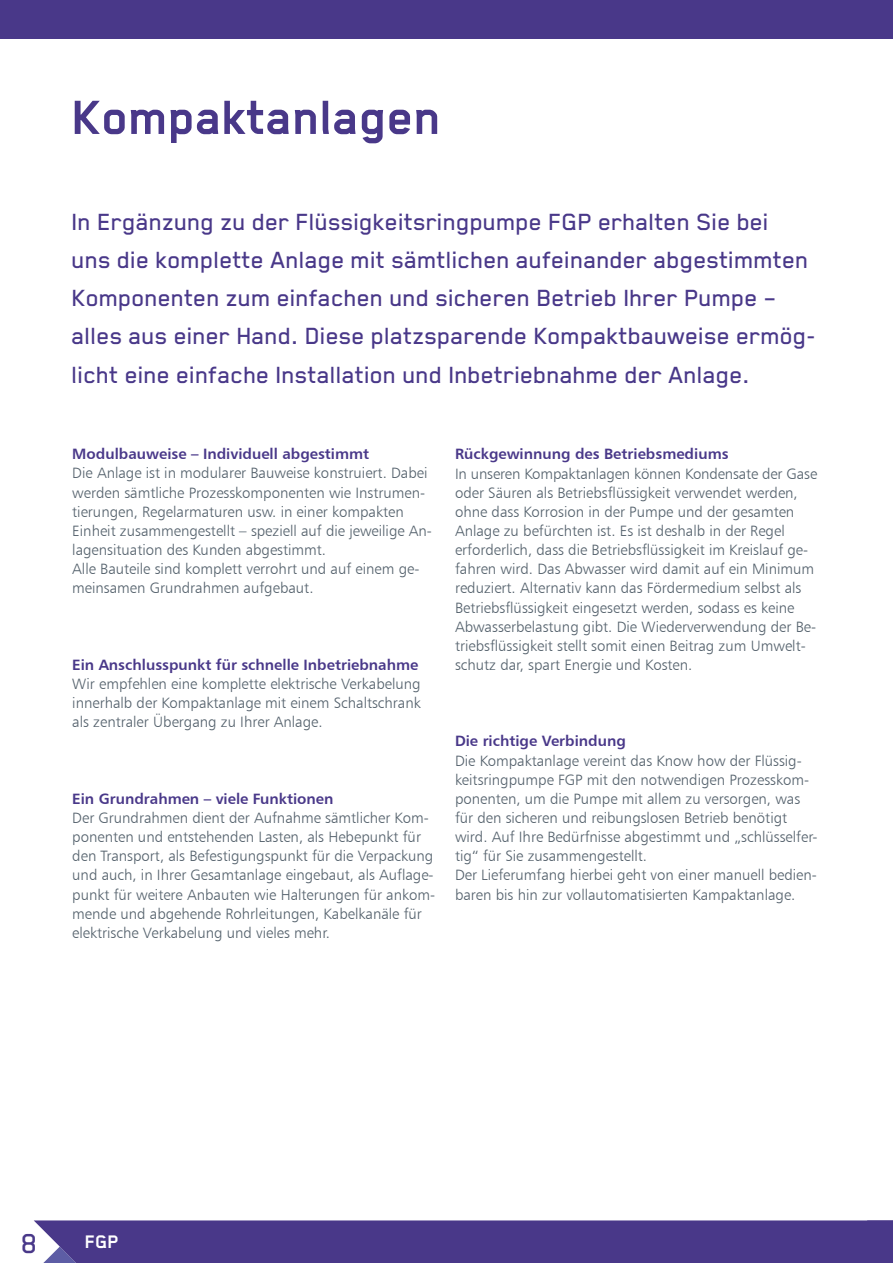
<style>
.page{position:relative;width:893px;height:1263px;background:#fff}
.page>*{position:absolute;margin:0;border:0;box-sizing:border-box;transform-origin:0 0}
.t1{font:700 55.5px "Blender Pro";color:#493889}
.t2{font:500 31.5px "Blender Pro";color:#493889}
.t3{font:500 27px/38.2px "Blender Pro";color:#493889}
.t4{font:700 21px "Blender Pro";color:#fff}
.t5{font:15px/19.2px "Humanist 777 BT Light B";color:#54616c}
.t6{font:15px "Humanist 777 BT Bold B";color:#493889}
</style>
<div class="page">
<div style="left:0;top:0;width:893px;height:38px;background:#493889"></div>
<div style="left:34px;top:1220px;width:859px;height:43px;background:#493889"></div>
<h1 class="t1" style="left:72px;top:87px;width:371px">Kompaktanlagen</h1>
<p class="t3" style="left:72px;top:202px;width:745px">In Ergänzung zu der Flüssigkeitsringpumpe FGP erhalten Sie bei<br>uns die komplette Anlage mit sämtlichen aufeinander abgestimmten Komponenten zum einfachen und sicheren Betrieb Ihrer Pumpe – alles aus einer Hand. Diese platzsparende Kompaktbauweise ermög&shy;licht eine einfache Installation und Inbetriebnahme der Anlage.</p>
<p class="t6" style="left:72px;top:445px;width:298px">Modulbauweise – Individuell abgestimmt</p>
<p class="t5" style="left:72px;top:463px;width:361px">Die Anlage ist in modularer Bauweise konstruiert. Dabei werden sämtliche Prozesskomponenten wie Instrumen&shy;tierungen, Regelarmaturen usw. in einer kompakten Einheit zusammengestellt – speziell auf die jeweilige An&shy;lagensituation des Kunden abgestimmt.<br>Alle Bauteile sind komplett verrohrt und auf einem ge&shy;meinsamen Grundrahmen aufgebaut.</p>
<p class="t6" style="left:72px;top:655px;width:348px">Ein Anschlusspunkt für schnelle Inbetriebnahme</p>
<p class="t5" style="left:72px;top:674px;width:350px;text-align:justify">Wir empfehlen eine komplette elektrische Verkabelung innerhalb der Kompaktanlage mit einem Schaltschrank als zentraler Übergang zu Ihrer Anlage.</p>
<p class="t6" style="left:72px;top:789px;width:263px">Ein Grundrahmen – viele Funktionen</p>
<p class="t5" style="left:72px;top:808px;width:364px">Der Grundrahmen dient der Aufnahme sämtlicher Kom&shy;ponenten und entstehenden Lasten, als Hebepunkt für den Transport, als Befestigungspunkt für die Verpackung und auch, in Ihrer Gesamtanlage eingebaut, als Auflage&shy;punkt für weitere Anbauten wie Halterungen für ankom&shy;mende und abgehende Rohrleitungen, Kabelkanäle für elektrische Verkabelung und vieles mehr.</p>
<p class="t6" style="left:455px;top:445px;width:275px">Rückgewinnung des Betriebsmediums</p>
<p class="t5" style="left:455px;top:463px;width:364px">In unseren Kompaktanlagen können Kondensate der Gase oder Säuren als Betriebsflüssigkeit verwendet werden, ohne dass Korrosion in der Pumpe und der gesamten Anlage zu befürchten ist. Es ist deshalb in der Regel erforderlich, dass die Betriebsflüssigkeit im Kreislauf ge&shy;fahren wird. Das Abwasser wird damit auf ein Minimum reduziert. Alternativ kann das Fördermedium selbst als Betriebsflüssigkeit eingesetzt werden, sodass es keine Abwasserbelastung gibt. Die Wiederverwendung der Be&shy;triebsflüssigkeit stellt somit einen Beitrag zum Umwelt&shy;schutz dar, spart Energie und Kosten.</p>
<p class="t6" style="left:455px;top:732px;width:172px">Die richtige Verbindung</p>
<p class="t5" style="left:455px;top:750px;width:364px">Die Kompaktanlage vereint das Know how der Flüssig&shy;keitsringpumpe FGP mit den notwendigen Prozesskom&shy;ponenten, um die Pumpe mit allem zu versorgen, was für den sicheren und reibungslosen Betrieb benötigt wird. Auf Ihre Bedürfnisse abgestimmt und „schlüsselfer&shy;tig“ für Sie zusammengestellt.<br>Der Lieferumfang hierbei geht von einer manuell bedien&shy;baren bis hin zur vollautomatisierten Kampaktanlage.</p>
<h2 class="t2" style="left:22px;top:1226px;width:18px">8</h2>
<h3 class="t4" style="left:85px;top:1230px;width:36px">FGP</h3>
</div>
